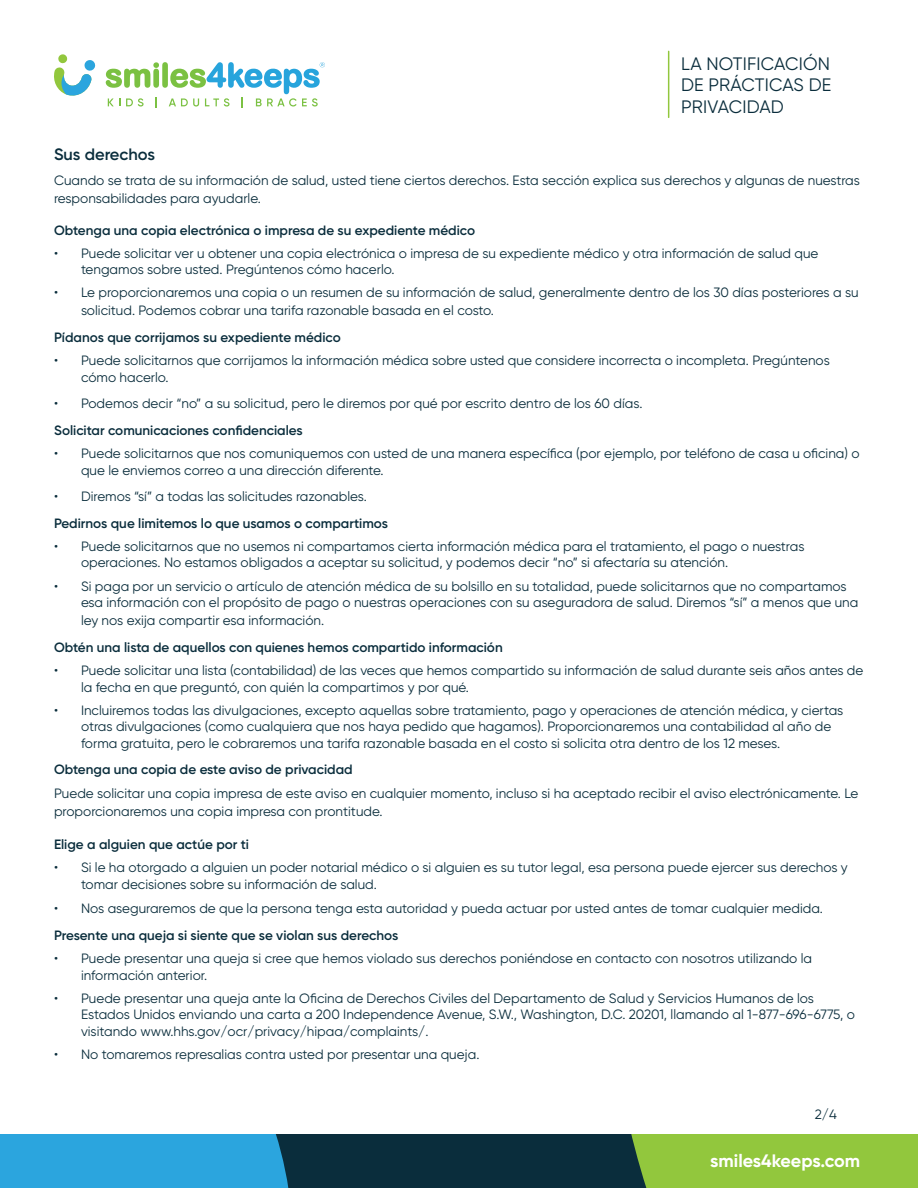
<style>
.page{position:relative;width:918px;height:1188px;background:#fff}
.page>*{position:absolute;margin:0;border:0;box-sizing:border-box;transform-origin:0 0}
.t1{font:18px/21.6px "Gilroy";letter-spacing:.01em;color:#0a2d3c;text-align:justify}
.t2{font:700 18px "Gilroy";color:#fff}
.t3{font:600 16.5px "Gilroy";letter-spacing:-.005em;color:#0a2d3c}
.t4{font:13.5px/16.5px "Gilroy";color:#0a2d3c}
.t5{font:600 13.5px "Gilroy";color:#0a2d3c}
</style>
<div class="page">
<div style="left:0;top:1134px;width:918px;height:54px;background:#0a2d3c"></div>
<div style="left:0;top:1134px;width:289px;height:54px;background:#2ba5de"></div>
<div style="left:631px;top:1134px;width:287px;height:54px;background:#92c73d"></div>
<svg style="left:54px;top:54px;width:42px;height:42px"></svg>
<svg style="left:106px;top:62px;width:219px;height:46px"></svg>
<hr style="left:668px;top:51px;width:1px;height:66px;background:#92c73d">
<h1 class="t1" style="left:681px;top:52px;width:152px">LA NOTIFICACIÓN DE PRÁCTICAS DE PRIVACIDAD</h1>
<p class="t3" style="left:54px;top:144px;width:103px">Sus derechos</p>
<p class="t4" style="left:54px;top:171px;width:807px;line-height:18px">Cuando se trata de su información de salud, usted tiene ciertos derechos. Esta sección explica sus derechos y algunas de nuestras responsabilidades para ayudarle.</p>
<p class="t5" style="left:54px;top:221px;width:423px">Obtenga una copia electrónica o impresa de su expediente médico</p>
<p class="t4" style="left:81px;top:245px;width:739px;text-indent:-27px">• Puede solicitar ver u obtener una copia electrónica o impresa de su expediente médico y otra información de salud que tengamos sobre usted. Pregúntenos cómo hacerlo.</p>
<p class="t4" style="left:81px;top:284px;width:779px;line-height:18px;text-indent:-27px">• Le proporcionaremos una copia o un resumen de su información de salud, generalmente dentro de los 30 días posteriores a su solicitud. Podemos cobrar una tarifa razonable basada en el costo.</p>
<p class="t5" style="left:54px;top:329px;width:288px">Pídanos que corrijamos su expediente médico</p>
<p class="t4" style="left:81px;top:352px;width:750px;text-indent:-27px">• Puede solicitarnos que corrijamos la información médica sobre usted que considere incorrecta o incompleta. Pregúntenos cómo hacerlo.</p>
<p class="t4" style="left:54px;top:395px;width:590px">• Podemos decir “no” a su solicitud, pero le diremos por qué por escrito dentro de los 60 días.</p>
<p class="t5" style="left:54px;top:422px;width:250px">Solicitar comunicaciones confidenciales</p>
<p class="t4" style="left:81px;top:445px;width:780px;text-indent:-27px">• Puede solicitarnos que nos comuniquemos con usted de una manera específica (por ejemplo, por teléfono de casa u oficina) o que le enviemos correo a una dirección diferente.</p>
<p class="t4" style="left:54px;top:488px;width:314px">• Diremos “sí” a todas las solicitudes razonables.</p>
<p class="t5" style="left:54px;top:515px;width:336px">Pedirnos que limitemos lo que usamos o compartimos</p>
<p class="t4" style="left:81px;top:538px;width:725px;text-indent:-27px">• Puede solicitarnos que no usemos ni compartamos cierta información médica para el tratamiento, el pago o nuestras operaciones. No estamos obligados a aceptar su solicitud, y podemos decir “no” si afectaría su atención.</p>
<p class="t4" style="left:81px;top:578px;width:779px;text-indent:-27px">• Si paga por un servicio o artículo de atención médica de su bolsillo en su totalidad, puede solicitarnos que no compartamos esa información con el propósito de pago o nuestras operaciones con su aseguradora de salud. Diremos “sí” a menos que una</p>
<p class="t4" style="left:81px;top:612px;width:245px">ley nos exija compartir esa información.</p>
<p class="t5" style="left:54px;top:639px;width:450px">Obtén una lista de aquellos con quienes hemos compartido información</p>
<p class="t4" style="left:81px;top:662px;width:784px;text-indent:-27px">• Puede solicitar una lista (contabilidad) de las veces que hemos compartido su información de salud durante seis años antes de la fecha en que preguntó, con quién la compartimos y por qué.</p>
<p class="t4" style="left:81px;top:702px;width:764px;text-indent:-27px">• Incluiremos todas las divulgaciones, excepto aquellas sobre tratamiento, pago y operaciones de atención médica, y ciertas otras divulgaciones (como cualquiera que nos haya pedido que hagamos). Proporcionaremos una contabilidad al año de forma gratuita, pero le cobraremos una tarifa razonable basada en el costo si solicita otra dentro de los 12 meses.</p>
<p class="t5" style="left:54px;top:761px;width:300px">Obtenga una copia de este aviso de privacidad</p>
<p class="t4" style="left:54px;top:784px;width:806px;line-height:18px">Puede solicitar una copia impresa de este aviso en cualquier momento, incluso si ha aceptado recibir el aviso electrónicamente. Le proporcionaremos una copia impresa con prontitude.</p>
<p class="t5" style="left:54px;top:836px;width:197px">Elige a alguien que actúe por ti</p>
<p class="t4" style="left:81px;top:859px;width:768px;text-indent:-27px">• Si le ha otorgado a alguien un poder notarial médico o si alguien es su tutor legal, esa persona puede ejercer sus derechos y tomar decisiones sobre su información de salud.</p>
<p class="t4" style="left:54px;top:900px;width:771px">• Nos aseguraremos de que la persona tenga esta autoridad y pueda actuar por usted antes de tomar cualquier medida.</p>
<p class="t5" style="left:54px;top:927px;width:346px">Presente una queja si siente que se violan sus derechos</p>
<p class="t4" style="left:81px;top:950px;width:733px;text-indent:-27px">• Puede presentar una queja si cree que hemos violado sus derechos poniéndose en contacto con nosotros utilizando la información anterior.</p>
<p class="t4" style="left:81px;top:990px;width:776px;text-indent:-27px">• Puede presentar una queja ante la Oficina de Derechos Civiles del Departamento de Salud y Servicios Humanos de los<br>Estados Unidos enviando una carta a 200 Independence Avenue, S.W., Washington, D.C. 20201, llamando al 1-877-696-6775, o visitando www.hhs.gov/ocr/privacy/hipaa/complaints/.</p>
<p class="t4" style="left:54px;top:1046px;width:427px">• No tomaremos represalias contra usted por presentar una queja.</p>
<p class="t4" style="left:815px;top:1106px;width:24px">2/4</p>
<h1 class="t2" style="left:710px;top:1149px;width:151px">smiles4keeps.com</h1>
</div>
